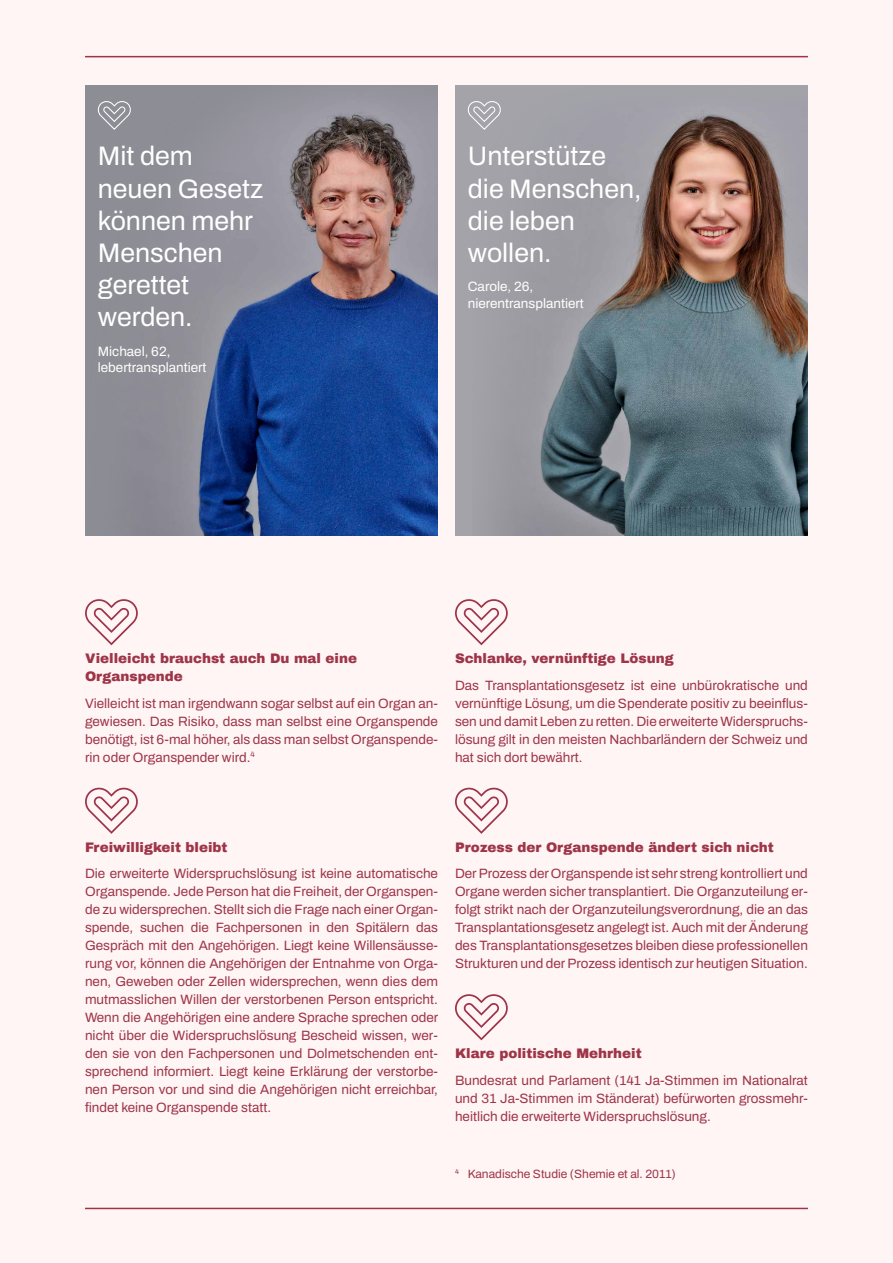
<style>
.page{position:relative;width:893px;height:1263px;background:#fef5f4}
.page>*{position:absolute;margin:0;border:0;box-sizing:border-box;transform-origin:0 0}
.t1{font:26.7px/32.1px "Archivo";color:#fff}
.t2{font:13.5px/18px "Archivo";color:#9e3448;text-align:justify}
.t3{font:900 13.5px/18px "Archivo";color:#9e3448}
.t4{font:13.5px/16.2px "Archivo";color:#fff}
.t5{font:12px "Archivo";color:#9e3448}
</style>
<div class="page">
<svg style="left:455px;top:599px;width:53px;height:46px"></svg>
<svg style="left:455px;top:787px;width:53px;height:47px"></svg>
<svg style="left:455px;top:994px;width:53px;height:46px"></svg>
<svg style="left:85px;top:599px;width:53px;height:46px"></svg>
<svg style="left:85px;top:787px;width:53px;height:47px"></svg>
<img style="left:85px;top:85px;width:353px;height:451px">
<div style="left:455px;top:85px;width:353px;height:451px;background:#a3a3a9"></div>
<img style="left:494px;top:115px;width:313px;height:421px">
<svg style="left:96px;top:99px;width:37px;height:32px"></svg>
<svg style="left:467px;top:101px;width:36px;height:30px"></svg>
<hr style="left:85px;top:56px;width:723px;height:1px;background:#9e3448">
<hr style="left:85px;top:1208px;width:723px;height:1px;background:#9e3448">
<h1 class="t1" style="left:98px;top:140px;width:167px">Mit dem neuen Gesetz können mehr<br>Menschen gerettet werden.</h1>
<p class="t4" style="left:98px;top:343px;width:110px">Michael, 62, lebertransplantiert</p>
<h1 class="t1" style="left:468px;top:140px;width:175px">Unterstütze die Menschen, die leben wollen.</h1>
<p class="t4" style="left:468px;top:279px;width:118px">Carole, 26, nierentransplantiert</p>
<p class="t3" style="left:85px;top:650px;width:274px">Vielleicht brauchst auch Du mal eine<br>Organspende</p>
<p class="t2" style="left:85px;top:694px;width:354px">Vielleicht ist man irgendwann sogar selbst auf ein Organ an&shy;gewiesen. Das Risiko, dass man selbst eine Organspende benötigt, ist 6-mal höher, als dass man selbst Organspende&shy;rin oder Organspender wird.<sup>4</sup></p>
<p class="t3" style="left:455px;top:650px;width:220px">Schlanke, vernünftige Lösung</p>
<p class="t2" style="left:455px;top:676px;width:354px">Das Transplantationsgesetz ist eine unbürokratische und vernünftige Lösung, um die Spenderate positiv zu beeinflus&shy;sen und damit Leben zu retten. Die erweiterte Widerspruchs&shy;lösung gilt in den meisten Nachbarländern der Schweiz und hat sich dort bewährt.</p>
<p class="t3" style="left:85px;top:838px;width:144px">Freiwilligkeit bleibt</p>
<p class="t2" style="left:85px;top:865px;width:355px">Die erweiterte Widerspruchslösung ist keine automatische Organspende. Jede Person hat die Freiheit, der Organspen&shy;de zu widersprechen. Stellt sich die Frage nach einer Organ&shy;spende, suchen die Fachpersonen in den Spitälern das Gespräch mit den Angehörigen. Liegt keine Willensäusse&shy;rung vor, können die Angehörigen der Entnahme von Orga&shy;nen, Geweben oder Zellen widersprechen, wenn dies dem mutmasslichen Willen der verstorbenen Person entspricht.<br>Wenn die Angehörigen eine andere Sprache sprechen oder nicht über die Widerspruchslösung Bescheid wissen, wer&shy;den sie von den Fachpersonen und Dolmetschenden ent&shy;sprechend informiert. Liegt keine Erklärung der verstorbe&shy;nen Person vor und sind die Angehörigen nicht erreichbar, findet keine Organspende statt.</p>
<p class="t3" style="left:455px;top:838px;width:320px">Prozess der Organspende ändert sich nicht</p>
<p class="t2" style="left:455px;top:865px;width:354px">Der Prozess der Organspende ist sehr streng kontrolliert und Organe werden sicher transplantiert. Die Organzuteilung er&shy;folgt strikt nach der Organzuteilungsverordnung, die an das Transplantationsgesetz angelegt ist. Auch mit der Änderung des Transplantationsgesetzes bleiben diese professionellen Strukturen und der Prozess identisch zur heutigen Situation.</p>
<p class="t3" style="left:455px;top:1045px;width:188px">Klare politische Mehrheit</p>
<p class="t2" style="left:455px;top:1071px;width:354px">Bundesrat und Parlament (141 Ja-Stimmen im Nationalrat und 31 Ja-Stimmen im Ständerat) befürworten grossmehr&shy;heitlich die erweiterte Widerspruchslösung.</p>
<p class="t5" style="left:455px;top:1165px;width:222px"><sup>4</sup> Kanadische Studie (Shemie et al. 2011)</p>
</div>
